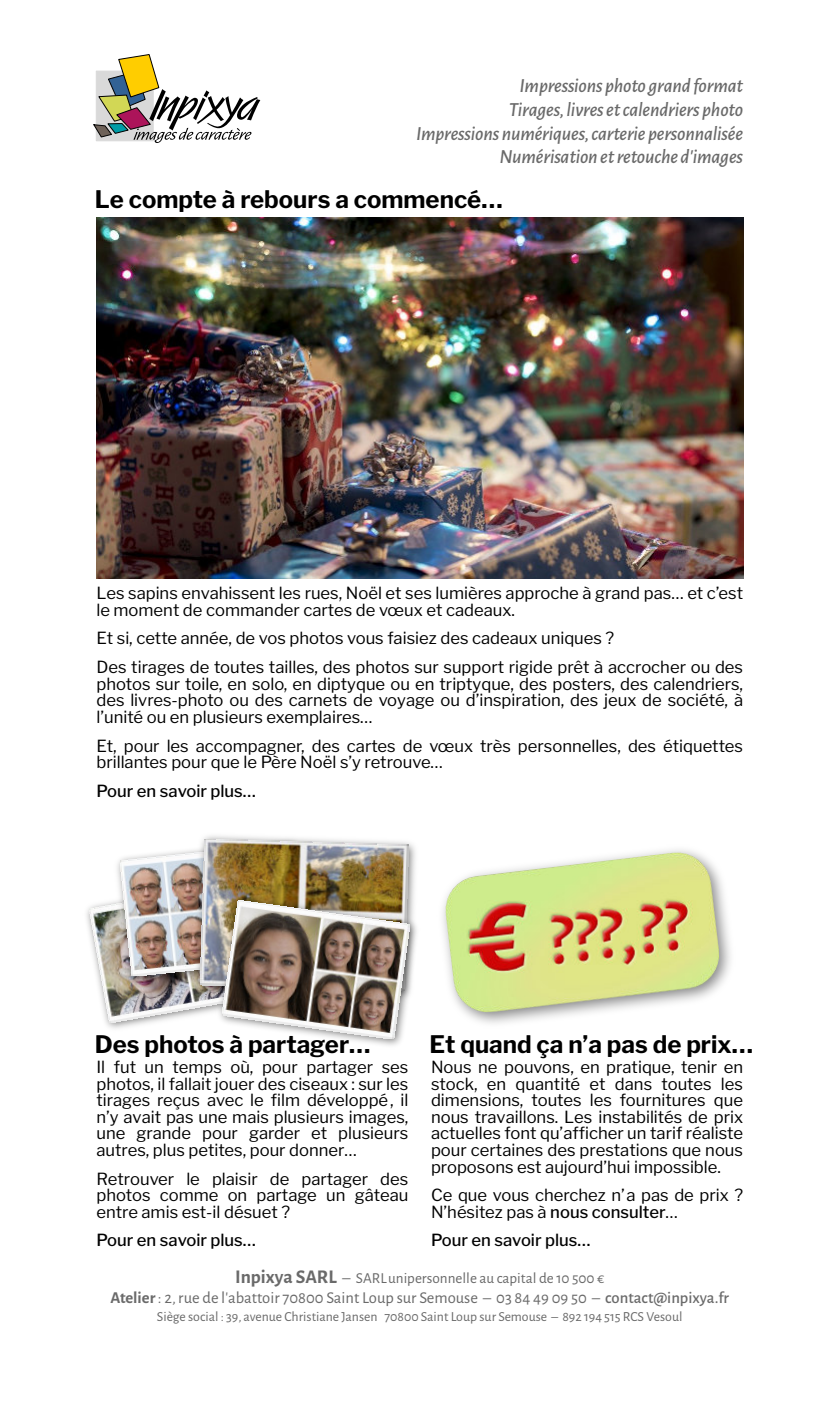
<style>
.page{position:relative;width:840px;height:1401px;background:#fff}
.page>*{position:absolute;margin:0;border:0;box-sizing:border-box;transform-origin:0 0}
.t1{font:700 24px "Libre Franklin";color:#000}
.t2{font:italic 500 20px/23.8px "Alegreya Sans";letter-spacing:-.01em;color:#6a6a6a;text-align:right}
.t3{font:16.6px/16.6px "Libre Franklin";color:#000}
.t4{font:16.6px "Alegreya Sans";color:#6a6a6a}
.t5{font:500 16.6px "Libre Franklin";color:#000}
.t6{font:15.2px "Alegreya Sans";color:#6a6a6a}
.t7{font:13.8px "Alegreya Sans";color:#6a6a6a}
.s1{font-weight:500}
.s2{font-weight:700;font-size:19.4px}
.s3{font-size:16.6px}
.s4{font-weight:700}
</style>
<div class="page">
<svg style="left:94px;top:54px;width:166px;height:89px"></svg>
<img style="left:86px;top:907px;width:67px;height:122px">
<img style="left:90px;top:902px;width:125px;height:120px">
<img style="left:113px;top:860px;width:80px;height:126px">
<img style="left:120px;top:850px;width:73px;height:126px">
<img style="left:193px;top:835px;width:223px;height:166px">
<img style="left:200px;top:839px;width:208px;height:152px">
<img style="left:215px;top:894px;width:202px;height:152px">
<img style="left:222px;top:901px;width:187px;height:138px">
<img style="left:96px;top:218px;width:647px;height:360px">
<img style="left:442px;top:849px;width:289px;height:175px">
<p class="t2" style="left:416px;top:74px;width:328px">Impressions photo grand format<br>Tirages, livres et calendriers photo<br>Impressions numériques, carterie personnalisée Numérisation et retouche d'images</p>
<h1 class="t1" style="left:95px;top:185px;width:409px">Le compte à rebours a commencé…</h1>
<p class="t3" style="left:96px;top:585px;width:648px">Les sapins envahissent les rues, Noël et ses lumières approche à grand pas… et c’est le moment de commander cartes de vœux et cadeaux.</p>
<p class="t3" style="left:96px;top:624px;width:648px;line-height:28.6px">Et si, cette année, de vos photos vous faisiez des cadeaux uniques ?<br>Des tirages de toutes tailles, des photos sur support rigide prêt à accrocher ou des</p>
<p class="t3" style="left:96px;top:675px;width:648px;text-align:justify">photos sur toile, en solo, en diptyque ou en triptyque, des posters, des calendriers, des livres-photo ou des carnets de voyage ou d’inspiration, des jeux de société, à l’unité ou en plusieurs exemplaires…</p>
<p class="t3" style="left:96px;top:737px;width:648px">Et, pour les accompagner, des cartes de vœux très personnelles, des étiquettes brillantes pour que le Père Noël s’y retrouve…</p>
<p class="t5" style="left:96px;top:781px;width:161px">Pour en savoir plus…</p>
<h1 class="t1" style="left:95px;top:1030px;width:277px">Des photos à partager…</h1>
<p class="t3" style="left:96px;top:1058px;width:313px;text-align:justify">Il fut un temps où, pour partager ses photos, il fallait jouer des ciseaux : sur les tirages reçus avec le film développé, il n’y avait pas une mais plusieurs images, une grande pour garder et plusieurs autres, plus petites, pour donner…</p>
<p class="t3" style="left:96px;top:1170px;width:313px;text-align:justify">Retrouver le plaisir de partager des photos comme on partage un gâteau entre amis est-il désuet ?</p>
<p class="t5" style="left:96px;top:1230px;width:161px">Pour en savoir plus…</p>
<h1 class="t1" style="left:429px;top:1029px;width:325px">Et quand ça n’a pas de prix…</h1>
<p class="t3" style="left:431px;top:1058px;width:313px;text-align:justify">Nous ne pouvons, en pratique, tenir en stock, en quantité et dans toutes les dimensions, toutes les fournitures que nous travaillons. Les instabilités de prix actuelles font qu’afficher un tarif réaliste pour certaines des prestations que nous proposons est aujourd’hui impossible.</p>
<p class="t3" style="left:431px;top:1187px;width:313px">Ce que vous cherchez n’a pas de prix ?<br>N’hésitez pas à <span class="s1">nous consulter</span>…</p>
<p class="t5" style="left:431px;top:1230px;width:161px">Pour en savoir plus…</p>
<p class="t6" style="left:235px;top:1270px;width:371px"><span class="s2">Inpixya SARL</span> <span class="s3">–</span> SARLunipersonnelle au capital de 10 500 €</p>
<p class="t4" style="left:110px;top:1290px;width:620px"><span class="s4">Atelier</span>: 2, rue de l'abattoir 70800 Saint Loup sur Semouse – 03 84 49 09 50 – <span class="s1">contact@inpixya.fr</span></p>
<p class="t7" style="left:157px;top:1310px;width:527px">Siège social : 39, avenue Christiane Jansen 70800 Saint Loup sur Semouse – 892 194 515 RCS Vesoul</p>
</div>
